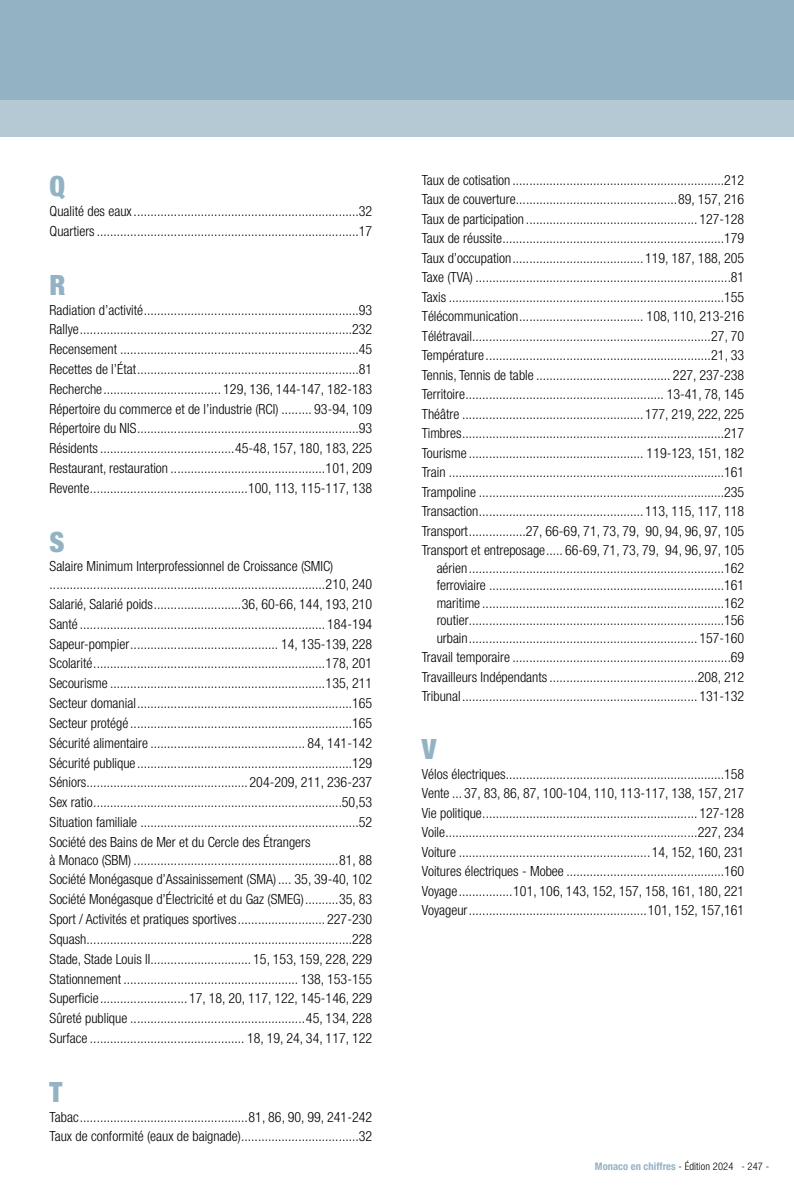
<style>
.page{position:relative;width:794px;height:1191px;background:#fff}
.page>*{position:absolute;margin:0;border:0;box-sizing:border-box;transform-origin:0 0}
.t1{font:900 condensed 28px "Helvetica Neue";color:#93b3c4}
.t2{font:300 condensed 14px/19.8px "Helvetica Neue";color:#000;text-align:justify}
.t3{font:300 condensed 10.5px "Helvetica Neue";letter-spacing:.01em;color:#000}
.s1{font-weight:700;color:#93b3c4}
</style>
<div class="page">
<div style="left:0;top:99px;width:794px;height:37px;background:#b5c9d5"></div>
<div style="left:0;top:0;width:794px;height:99px;background:#93b3c4"></div>
<h1 class="t1" style="left:50px;top:169px;width:17px">Q</h1>
<p class="t2" style="left:50px;top:201px;width:324px">Qualité des eaux...................................................................32<br>Quartiers..............................................................................17</p>
<h1 class="t1" style="left:50px;top:267px;width:18px">R</h1>
<p class="t2" style="left:50px;top:299px;width:324px">Radiation d’activité................................................................93<br>Rallye.................................................................................232<br>Recensement .......................................................................45<br>Recettes de l’État..................................................................81<br>Recherche................................... 129, 136, 144-147, 182-183<br>Répertoire du commerce et de l’industrie (RCI) ......... 93-94, 109<br>Répertoire du NIS..................................................................93<br>Résidents ........................................45-48, 157, 180, 183, 225<br>Restaurant, restauration ..............................................101, 209<br>Revente...............................................100, 113, 115-117, 138</p>
<h1 class="t1" style="left:50px;top:524px;width:17px">S</h1>
<p class="t2" style="left:50px;top:557px;width:324px;line-height:17.8px">Salaire Minimum Interprofessionnel de Croissance (SMIC) ..................................................................................210, 240</p>
<p class="t2" style="left:50px;top:594px;width:324px">Salarié, Salarié poids..........................36, 60-66, 144, 193, 210<br>Santé ......................................................................... 184-194<br>Sapeur-pompier............................................ 14, 135-139, 228<br>Scolarité.....................................................................178, 201<br>Secourisme ................................................................135, 211<br>Secteur domanial................................................................165<br>Secteur protégé ..................................................................165<br>Sécurité alimentaire .............................................. 84, 141-142<br>Sécurité publique................................................................129<br>Séniors................................................204-209, 211, 236-237<br>Sex ratio..........................................................................50,53<br>Situation familiale .................................................................52<br>Société des Bains de Mer et du Cercle des Étrangers</p>
<p class="t2" style="left:50px;top:849px;width:324px">à Monaco (SBM) .............................................................81, 88<br>Société Monégasque d’Assainissement (SMA) .... 35, 39-40, 102<br>Société Monégasque d’Électricité et du Gaz (SMEG)..........35, 83<br>Sport / Activités et pratiques sportives.......................... 227-230<br>Squash...............................................................................228<br>Stade, Stade Louis II.............................. 15, 153, 159, 228, 229<br>Stationnement .................................................... 138, 153-155<br>Superficie.......................... 17, 18, 20, 117, 122, 145-146, 229<br>Sûreté publique ....................................................45, 134, 228<br>Surface .............................................. 18, 19, 24, 34, 117, 122</p>
<h1 class="t1" style="left:50px;top:1074px;width:14px">T</h1>
<p class="t2" style="left:50px;top:1106px;width:324px">Tabac..................................................81, 86, 90, 99, 241-242<br>Taux de conformité (eaux de baignade)...................................32</p>
<p class="t2" style="left:422px;top:170px;width:324px">Taux de cotisation ...............................................................212<br>Taux de couverture................................................89, 157, 216<br>Taux de participation ................................................... 127-128<br>Taux de réussite..................................................................179<br>Taux d’occupation.......................................119, 187, 188, 205<br>Taxe (TVA) ............................................................................81<br>Taxis ..................................................................................155<br>Télécommunication..................................... 108, 110, 213-216<br>Télétravail.......................................................................27, 70<br>Température ...................................................................21, 33<br>Tennis, Tennis de table ........................................ 227, 237-238<br>Territoire........................................................... 13-41, 78, 145<br>Théâtre ......................................................177, 219, 222, 225<br>Timbres..............................................................................217<br>Tourisme .................................................... 119-123, 151, 182<br>Train ..................................................................................161<br>Trampoline .........................................................................235<br>Transaction.................................................113, 115, 117, 118<br>Transport.................27, 66-69, 71, 73, 79, 90, 94, 96, 97, 105<br>Transport et entreposage..... 66-69, 71, 73, 79, 94, 96, 97, 105</p>
<p class="t2" style="left:437px;top:559px;width:309px;line-height:17.5px">aérien ............................................................................162 ferroviaire ......................................................................161 maritime ........................................................................162 routier............................................................................156 urbain.................................................................... 157-160</p>
<p class="t2" style="left:422px;top:647px;width:324px">Travail temporaire .................................................................69<br>Travailleurs Indépendants ............................................208, 212<br>Tribunal...................................................................... 131-132</p>
<h1 class="t1" style="left:422px;top:732px;width:16px">V</h1>
<p class="t2" style="left:422px;top:764px;width:324px">Vélos électriques.................................................................158<br>Vente ... 37, 83, 86, 87, 100-104, 110, 113-117, 138, 157, 217<br>Vie politique................................................................ 127-128<br>Voile...........................................................................227, 234<br>Voiture .........................................................14, 152, 160, 231<br>Voitures électriques - Mobee ...............................................160<br>Voyage................101, 106, 143, 152, 157, 158, 161, 180, 221<br>Voyageur.....................................................101, 152, 157,161</p>
<p class="t3" style="left:595px;top:1159px;width:176px"><span class="s1">Monaco en chiffres</span> - Édition 2024 - 247 -</p>
</div>
